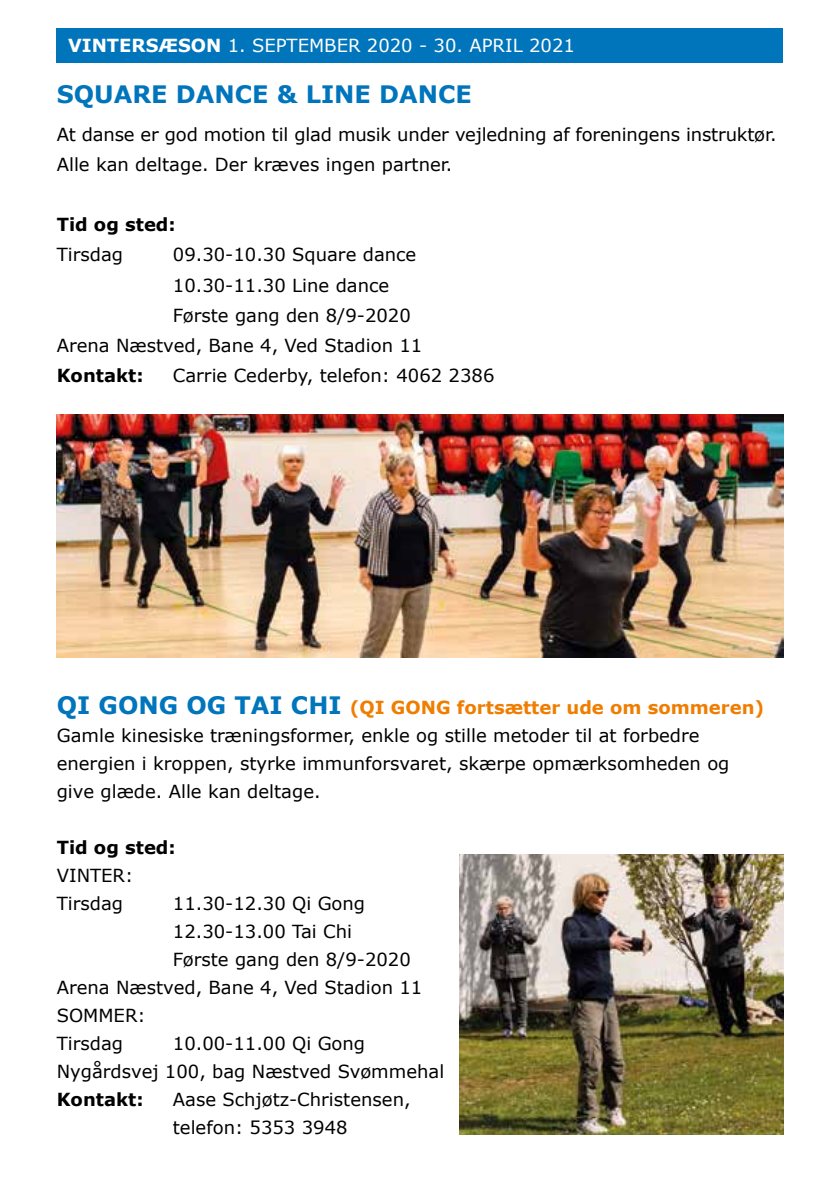
<style>
.page{position:relative;width:840px;height:1191px;background:#fff}
.page>*{position:absolute;margin:0;border:0;box-sizing:border-box;transform-origin:0 0}
.t1{font:700 24px "Verdana";color:#0075bc}
.t2{font:18px/28px "Verdana";color:#000}
.t3{font:18px "Verdana";color:#fff}
.t4{font:700 18px "Verdana";color:#000}
.s1{font-weight:700}
.s2{font-weight:700;font-size:24px;color:#0075bc}
.s3{font-weight:700;color:#ef7d00}
</style>
<div class="page">
<div style="left:57px;top:28px;width:725px;height:34px;background:#0075bc"></div>
<img style="left:459px;top:854px;width:323px;height:280px">
<img style="left:57px;top:414px;width:725px;height:244px">
<p class="t3" style="left:68px;top:34px;width:508px"><span class="s1">VINTERSÆSON</span> 1. SEPTEMBER 2020 - 30. APRIL 2021</p>
<h1 class="t1" style="left:57px;top:79px;width:416px">SQUARE DANCE &amp; LINE DANCE</h1>
<p class="t2" style="left:57px;top:120px;width:721px;line-height:30px">At danse er god motion til glad musik under vejledning af foreningens instruktør.<br>Alle kan deltage. Der kræves ingen partner.</p>
<p class="t4" style="left:57px;top:213px;width:120px">Tid og sted:</p>
<p class="t2" style="left:57px;top:241px;width:68px">Tirsdag</p>
<p class="t2" style="left:173px;top:241px;width:245px">09.30-10.30 Square dance</p>
<p class="t2" style="left:173px;top:271px;width:218px">10.30-11.30 Line dance</p>
<p class="t2" style="left:173px;top:301px;width:239px">Første gang den 8/9-2020</p>
<p class="t2" style="left:57px;top:331px;width:367px">Arena Næstved, Bane 4, Ved Stadion 11</p>
<p class="t4" style="left:57px;top:363px;width:88px">Kontakt:</p>
<p class="t2" style="left:173px;top:361px;width:323px">Carrie Cederby, telefon: 4062 2386</p>
<p class="t2" style="left:57px;top:694px;width:708px"><span class="s2">QI GONG OG TAI CHI</span> <span class="s3">(QI GONG fortsætter ude om sommeren)<br></span>Gamle kinesiske træningsformer, enkle og stille metoder til at forbedre energien i kroppen, styrke immunforsvaret, skærpe opmærksomheden og give glæde. Alle kan deltage.</p>
<p class="t4" style="left:57px;top:836px;width:120px">Tid og sted:</p>
<p class="t2" style="left:57px;top:862px;width:78px">VINTER:<br>Tirsdag</p>
<p class="t2" style="left:173px;top:890px;width:194px">11.30-12.30 Qi Gong</p>
<p class="t2" style="left:173px;top:918px;width:181px">12.30-13.00 Tai Chi</p>
<p class="t2" style="left:173px;top:946px;width:239px">Første gang den 8/9-2020</p>
<p class="t2" style="left:57px;top:974px;width:367px">Arena Næstved, Bane 4, Ved Stadion 11</p>
<p class="t2" style="left:57px;top:1002px;width:90px">SOMMER:</p>
<p class="t2" style="left:57px;top:1030px;width:68px">Tirsdag</p>
<p class="t2" style="left:57px;top:1030px;width:389px;text-indent:116px">10.00-11.00 Qi Gong<br>Nygårdsvej 100, bag Næstved Svømmehal</p>
<p class="t4" style="left:57px;top:1088px;width:88px">Kontakt:</p>
<p class="t2" style="left:173px;top:1086px;width:239px">Aase Schjøtz-Christensen, telefon: 5353 3948</p>
</div>
